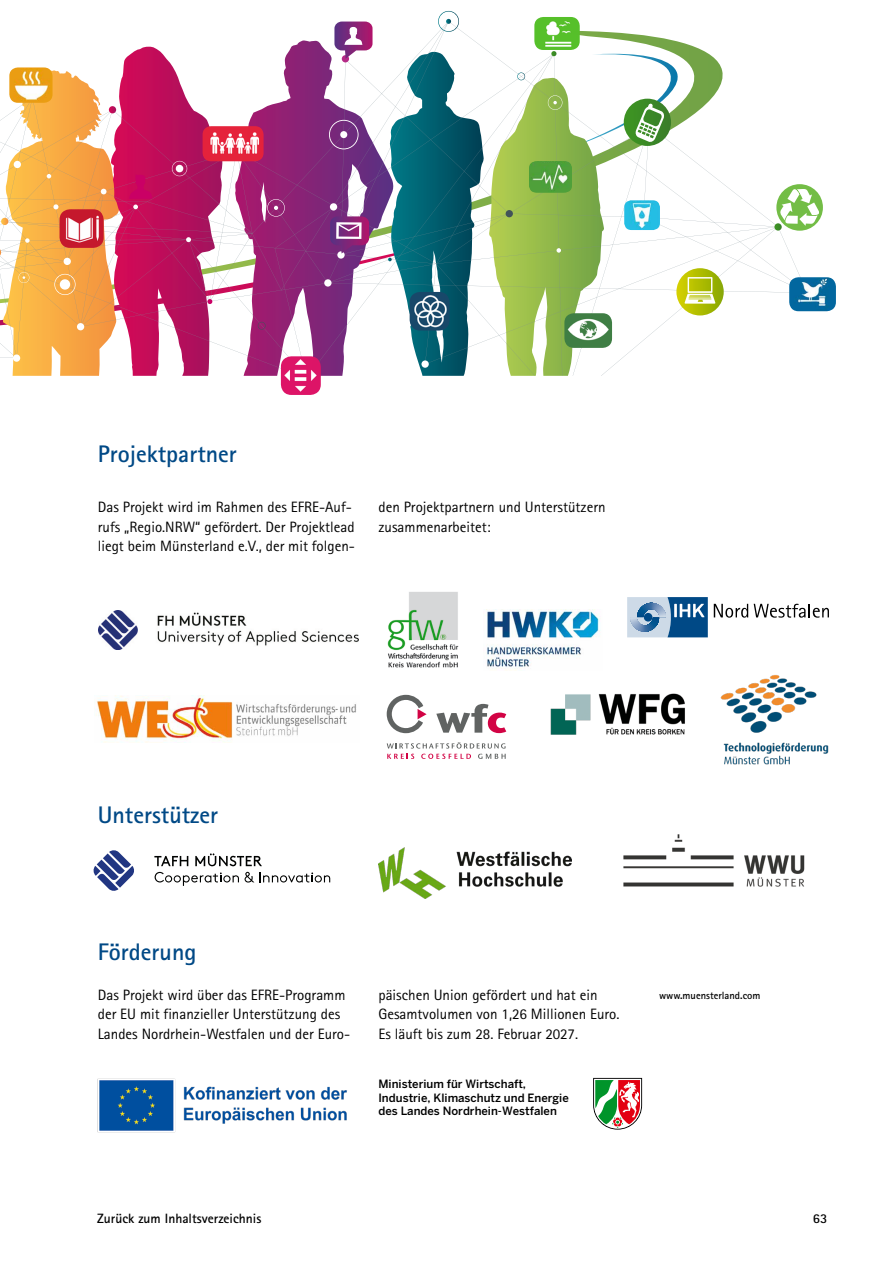
<style>
.page{position:relative;width:893px;height:1263px;background:#fff}
.page>*{position:absolute;margin:0;border:0;box-sizing:border-box;transform-origin:0 0}
.t1{font:700 24px "Rotis Sans Serif";color:#004986}
.t2{font:15px/19.5px "Rotis Sans Serif";color:#000}
.t3{font:700 13.5px "Rotis Sans Serif";color:#000}
.t4{font:500 11.4px/13.6px "Benton Sans";color:#000}
.t5{font:700 10.5px "Rotis Sans Serif";color:#000}
</style>
<div class="page">
<img style="left:387px;top:592px;width:72px;height:75px">
<svg style="left:436px;top:704px;width:70px;height:29px"></svg>
<svg style="left:387px;top:742px;width:119px;height:17px"></svg>
<svg style="left:387px;top:695px;width:40px;height:39px"></svg>
<img style="left:550px;top:693px;width:135px;height:42px">
<img style="left:96px;top:695px;width:260px;height:47px">
<svg style="left:714px;top:604px;width:34px;height:14px"></svg>
<svg style="left:754px;top:604px;width:75px;height:14px"></svg>
<svg style="left:627px;top:597px;width:81px;height:40px;background:#6590b6"></svg>
<svg style="left:593px;top:1078px;width:49px;height:51px"></svg>
<img style="left:99px;top:610px;width:259px;height:39px">
<img style="left:97px;top:1078px;width:250px;height:55px">
<img style="left:720px;top:675px;width:109px;height:90px">
<svg style="left:154px;top:853px;width:176px;height:33px"></svg>
<svg style="left:94px;top:850px;width:40px;height:41px"></svg>
<img style="left:378px;top:847px;width:193px;height:51px">
<img style="left:623px;top:834px;width:182px;height:53px">
<img style="left:487px;top:610px;width:114px;height:60px">
<img style="left:281px;top:376px;width:40px;height:19px">
<img style="left:819px;top:277px;width:17px;height:34px">
<div style="left:776px;top:184px;width:47px;height:47px;background:#73bd46;border-radius:50%"></div>
<svg style="left:0;top:11px;width:819px;height:365px"></svg>
<h1 class="t1" style="left:98px;top:439px;width:141px">Projektpartner</h1>
<p class="t2" style="left:98px;top:497px;width:259px">Das Projekt wird im Rahmen des EFRE-Auf&shy;rufs „Regio.NRW“ gefördert. Der Projektlead liegt beim Münsterland e.V., der mit folgen-</p>
<p class="t2" style="left:378px;top:497px;width:229px">den Projektpartnern und Unterstützern zusammenarbeitet:</p>
<h1 class="t1" style="left:98px;top:799px;width:122px">Unterstützer</h1>
<h1 class="t1" style="left:98px;top:937px;width:100px">Förderung</h1>
<p class="t2" style="left:98px;top:985px;width:254px">Das Projekt wird über das EFRE-Programm der EU mit finanzieller Unterstützung des<br>Landes Nordrhein-Westfalen und der Euro-</p>
<p class="t2" style="left:378px;top:985px;width:243px">päischen Union gefördert und hat ein<br>Gesamtvolumen von 1,26 Millionen Euro.<br>Es läuft bis zum 28. Februar 2027.</p>
<p class="t4" style="left:378px;top:1077px;width:192px">Ministerium für Wirtschaft,<br>Industrie, Klimaschutz und Energie des Landes Nordrhein-Westfalen</p>
<p class="t5" style="left:659px;top:989px;width:103px">www.muensterland.com</p>
<p class="t3" style="left:97px;top:1210px;width:166px">Zurück zum Inhaltsverzeichnis</p>
<p class="t3" style="left:813px;top:1210px;width:16px">63</p>
</div>
